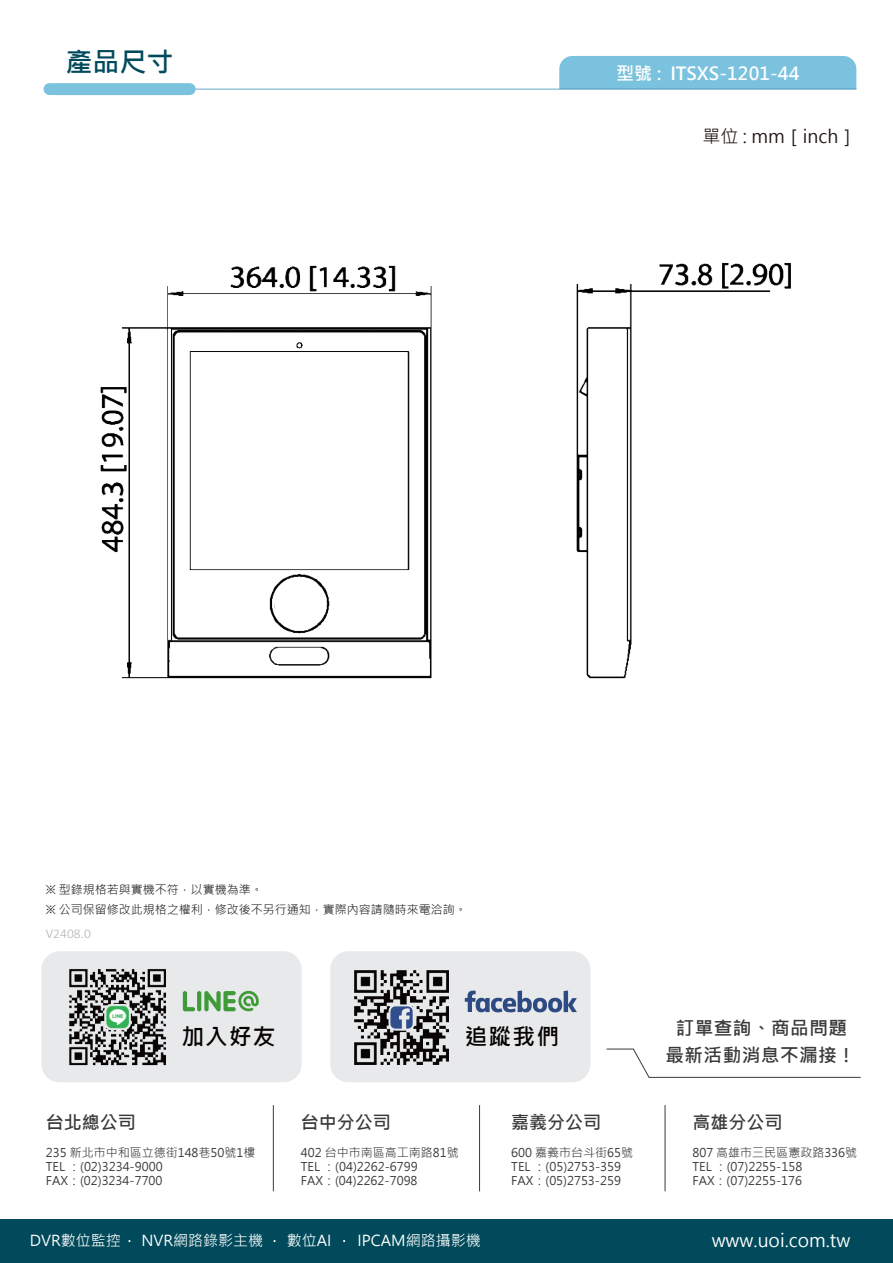
<style>
.page{position:relative;width:893px;height:1263px;background:#fff}
.page>*{position:absolute;margin:0;border:0;box-sizing:border-box;transform-origin:0 0}
.t1{font:700 27px "Microsoft Jheng Hei";color:#004a5b}
.t2{font:700 22.65px "Microsoft Jheng Hei";letter-spacing:.05em;color:#060001}
.t3{font:700 18.6px/26.8px "Microsoft Jheng Hei";letter-spacing:.025em;color:#393a39;text-align:center}
.t4{font:700 18px "Microsoft Jheng Hei";color:#3c3a39}
.t5{font:700 18px "Microsoft Jheng Hei";color:#fff}
.t6{font:18px "Microsoft Jheng Hei";color:#fff}
.t7{font:18px "Microsoft Jheng Hei";color:#231815}
.t8{font:15px "Microsoft Jheng Hei";color:#fff}
.t9{font:300 13.5px "Calibri";color:#b3b3b3}
.t10{font:12px/14.4px "Microsoft Jheng Hei";color:#3c3a39}
.t11{font:12px/19.5px "Microsoft Jheng Hei";color:#282828}
</style>
<div class="page">
<div style="left:0;top:1219px;width:893px;height:44px;background:#004a5b"></div>
<hr style="left:273px;top:1105px;width:1px;height:86px;background:#3c3a39">
<hr style="left:479px;top:1105px;width:1px;height:86px;background:#3c3a39">
<hr style="left:665px;top:1105px;width:1px;height:86px;background:#3c3a39">
<svg style="left:606px;top:1048px;width:255px;height:30px"></svg>
<div style="left:41px;top:951px;width:261px;height:131px;background:#e7e9eb;border-radius:18px"></div>
<hr style="left:197px;top:991px;width:4px;height:20px;background:#3f9b38;border-radius:2px">
<svg style="left:183px;top:991px;width:12px;height:20px"></svg>
<svg style="left:204px;top:991px;width:55px;height:20px"></svg>
<img style="left:69px;top:969px;width:97px;height:97px">
<div style="left:330px;top:951px;width:260px;height:131px;background:#e7e9eb;border-radius:18px"></div>
<svg style="left:465px;top:990px;width:112px;height:23px"></svg>
<img style="left:354px;top:970px;width:95px;height:95px">
<div style="left:559px;top:56px;width:297px;height:33px;background:#7bc2de"></div>
<div style="left:44px;top:83px;width:152px;height:12px;background:#7bc2de;border-radius:6px"></div>
<hr style="left:196px;top:89px;width:660px;height:1px;background:#1f7ead">
<img style="left:100px;top:263px;width:691px;height:416px">
<h1 class="t1" style="left:66px;top:45px;width:109px">產品尺寸</h1>
<h3 class="t5" style="left:616px;top:62px;width:185px">型號 : ITSXS-1201-44</h3>
<h3 class="t7" style="left:702px;top:125px;width:156px">單位 : mm［inch］</h3>
<p class="t11" style="left:46px;top:880px;width:423px">※ 型錄規格若與實機不符，以實機為準。<br>※ 公司保留修改此規格之權利，修改後不另行通知，實際內容請隨時來電洽詢。</p>
<p class="t9" style="left:46px;top:925px;width:47px">V2408.0</p>
<h3 class="t4" style="left:46px;top:1111px;width:91px">台北總公司</h3>
<h2 class="t2" style="left:181px;top:1022px;width:96px">加入好友</h2>
<h2 class="t2" style="left:465px;top:1023px;width:96px">追蹤我們</h2>
<h3 class="t4" style="left:301px;top:1111px;width:91px">台中分公司</h3>
<h3 class="t4" style="left:511px;top:1111px;width:91px">嘉義分公司</h3>
<h3 class="t3" style="left:665px;top:1015px;width:192px">訂單查詢、商品問題最新活動消息不漏接！</h3>
<h3 class="t4" style="left:692px;top:1111px;width:91px">高雄分公司</h3>
<p class="t10" style="left:46px;top:1145px;width:211px">235 新北市中和區立德街148巷50號1樓<br>TEL ：(02)3234-9000<br>FAX：(02)3234-7700</p>
<p class="t10" style="left:301px;top:1145px;width:159px">402 台中市南區高工南路81號<br>TEL ：(04)2262-6799<br>FAX：(04)2262-7098</p>
<p class="t10" style="left:511px;top:1145px;width:123px">600 嘉義市台斗街65號<br>TEL ：(05)2753-359<br>FAX：(05)2753-259</p>
<p class="t10" style="left:692px;top:1145px;width:166px">807 高雄市三民區憲政路336號<br>TEL ：(07)2255-158<br>FAX：(07)2255-176</p>
<p class="t8" style="left:30px;top:1231px;width:92px">DVR數位監控</p>
<p class="t8" style="left:141px;top:1231px;width:123px">NVR網路錄影主機</p>
<p class="t8" style="left:287px;top:1231px;width:46px">數位AI</p>
<p class="t8" style="left:358px;top:1231px;width:125px">IPCAM網路攝影機</p>
<h3 class="t6" style="left:712px;top:1229px;width:140px">www.uoi.com.tw</h3>
</div>
